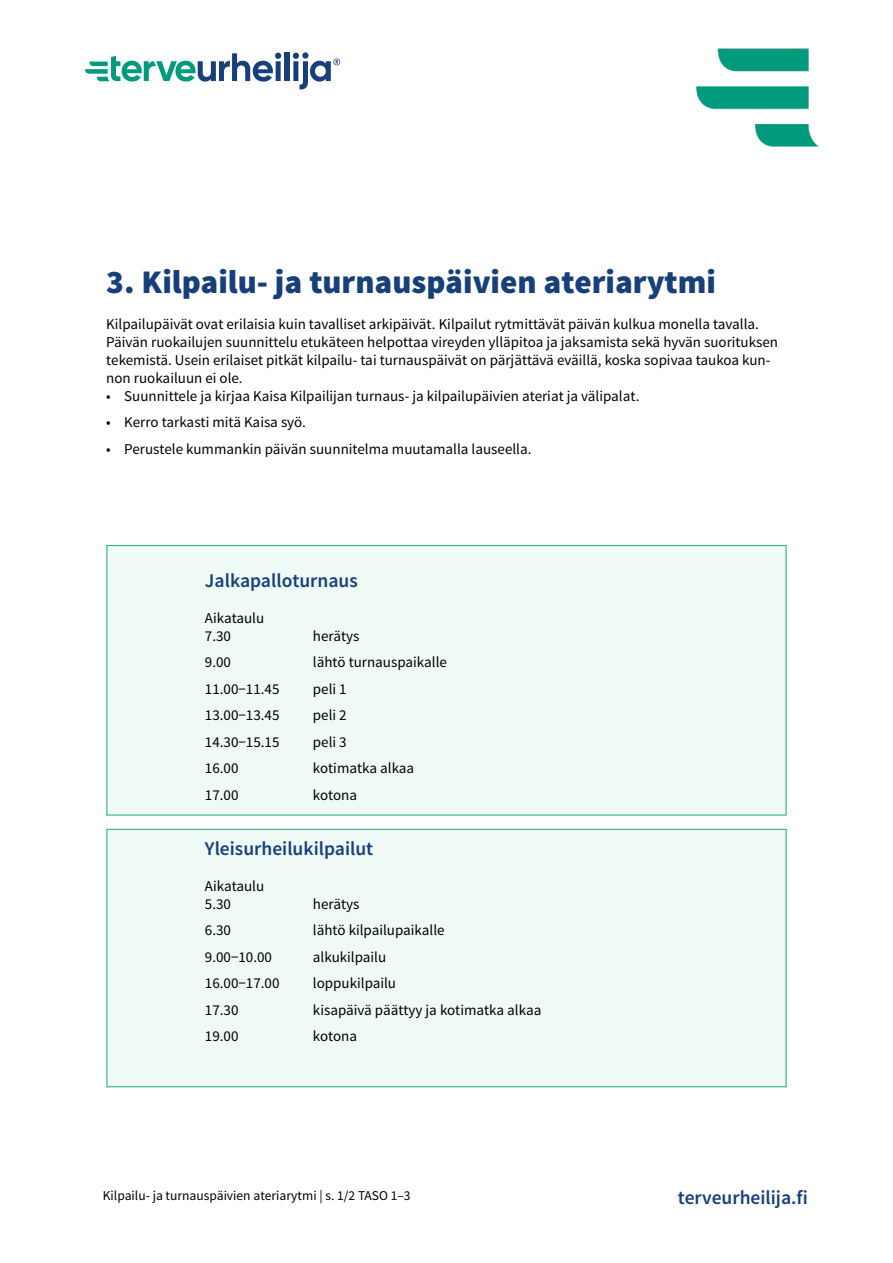
<style>
.page{position:relative;width:893px;height:1263px;background:#fff}
.page>*{position:absolute;margin:0;border:0;box-sizing:border-box;transform-origin:0 0}
.t1{font:900 33px "Source Sans Pro";color:#17407b}
.t2{font:600 19.5px "Source Sans Pro";color:#17407b}
.t3{font:15px/18px "Source Sans Pro";color:#000}
.t4{font:13.5px "Source Sans Pro";color:#000}
</style>
<div class="page">
<div style="left:106px;top:545px;width:681px;height:271px;background:#eff9f6;border:1px solid #35b08c"></div>
<div style="left:106px;top:829px;width:681px;height:258px;background:#eff9f6;border:1px solid #35b08c"></div>
<div style="left:285px;top:52px;width:5px;height:29px;background:#17407b"></div>
<svg style="left:85px;top:53px;width:196px;height:29px"></svg>
<svg style="left:293px;top:53px;width:47px;height:37px"></svg>
<img style="left:696px;top:49px;width:122px;height:98px">
<h1 class="t1" style="left:106px;top:260px;width:611px">3. Kilpailu- ja turnauspäivien ateriarytmi</h1>
<p class="t3" style="left:106px;top:315px;width:673px">Kilpailupäivät ovat erilaisia kuin tavalliset arkipäivät. Kilpailut rytmittävät päivän kulkua monella tavalla.<br>Päivän ruokailujen suunnittelu etukäteen helpottaa vireyden ylläpitoa ja jaksamista sekä hyvän suorituksen tekemistä. Usein erilaiset pitkät kilpailu- tai turnauspäivät on pärjättävä eväillä, koska sopivaa taukoa kun&shy;non ruokailuun ei ole.</p>
<p class="t3" style="left:106px;top:387px;width:535px">• Suunnittele ja kirjaa Kaisa Kilpailijan turnaus- ja kilpailupäivien ateriat ja välipalat.</p>
<p class="t3" style="left:106px;top:413px;width:201px">• Kerro tarkasti mitä Kaisa syö.</p>
<p class="t3" style="left:106px;top:440px;width:427px">• Perustele kummankin päivän suunnitelma muutamalla lauseella.</p>
<h2 class="t2" style="left:205px;top:568px;width:154px">Jalkapalloturnaus</h2>
<p class="t3" style="left:205px;top:609px;width:61px">Aikataulu<br>7.30</p>
<p class="t3" style="left:313px;top:627px;width:48px">herätys</p>
<p class="t3" style="left:205px;top:654px;width:28px">9.00</p>
<p class="t3" style="left:313px;top:654px;width:135px">lähtö turnauspaikalle</p>
<p class="t3" style="left:205px;top:680px;width:76px">11.00−11.45</p>
<p class="t3" style="left:313px;top:680px;width:35px">peli 1</p>
<p class="t3" style="left:205px;top:707px;width:76px">13.00−13.45</p>
<p class="t3" style="left:313px;top:707px;width:35px">peli 2</p>
<p class="t3" style="left:205px;top:733px;width:76px">14.30−15.15</p>
<p class="t3" style="left:313px;top:733px;width:35px">peli 3</p>
<p class="t3" style="left:205px;top:760px;width:35px">16.00</p>
<p class="t3" style="left:313px;top:760px;width:103px">kotimatka alkaa</p>
<p class="t3" style="left:205px;top:786px;width:35px">17.00</p>
<p class="t3" style="left:313px;top:786px;width:46px">kotona</p>
<h2 class="t2" style="left:205px;top:836px;width:170px">Yleisurheilukilpailut</h2>
<p class="t3" style="left:205px;top:877px;width:61px">Aikataulu<br>5.30</p>
<p class="t3" style="left:313px;top:895px;width:48px">herätys</p>
<p class="t3" style="left:205px;top:922px;width:28px">6.30</p>
<p class="t3" style="left:313px;top:922px;width:133px">lähtö kilpailupaikalle</p>
<p class="t3" style="left:205px;top:948px;width:69px">9.00−10.00</p>
<p class="t3" style="left:313px;top:948px;width:75px">alkukilpailu</p>
<p class="t3" style="left:205px;top:975px;width:76px">16.00−17.00</p>
<p class="t3" style="left:313px;top:975px;width:85px">loppukilpailu</p>
<p class="t3" style="left:205px;top:1001px;width:35px">17.30</p>
<p class="t3" style="left:313px;top:1001px;width:230px">kisapäivä päättyy ja kotimatka alkaa</p>
<p class="t3" style="left:205px;top:1028px;width:35px">19.00</p>
<p class="t3" style="left:313px;top:1028px;width:46px">kotona</p>
<p class="t4" style="left:103px;top:1187px;width:309px">Kilpailu- ja turnauspäivien ateriarytmi | s. 1/2 TASO 1–3</p>
<h2 class="t2" style="left:678px;top:1185px;width:132px">terveurheilija.fi</h2>
</div>
